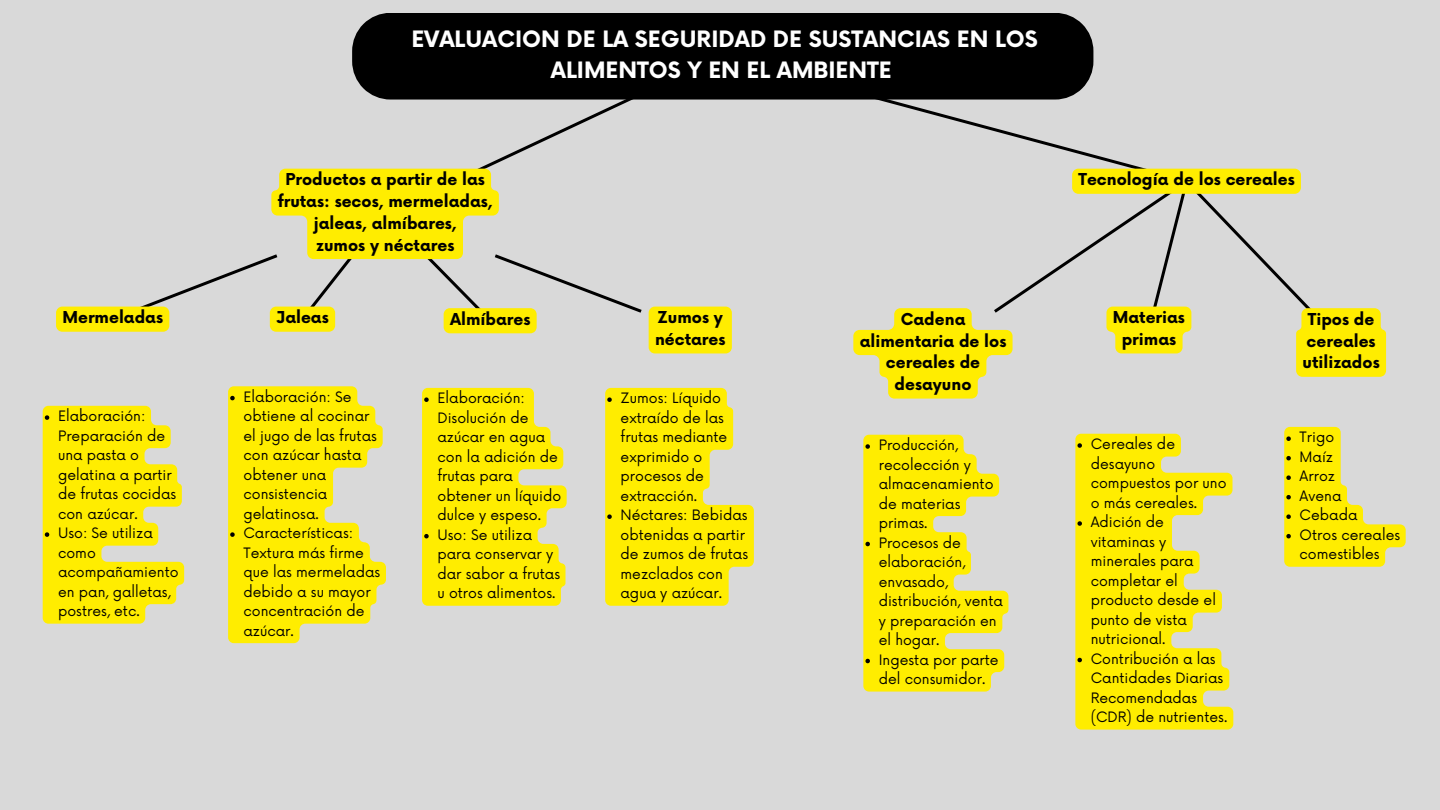
<style>
.page{position:relative;width:1440px;height:810px;background:#d9d9d9}
.page>*{position:absolute;margin:0;border:0;box-sizing:border-box;transform-origin:0 0}
.t1{font:700 22px/30.8px "Now";color:#fff;text-align:center}
.t2{font:700 16px/21.8px "Now";color:#000;text-align:center}
.t3{font:14px/19.5px "Now";color:#000}
</style>
<div class="page">
<svg style="left:879px;top:100px;width:277px;height:73px"></svg>
<div style="left:352px;top:13px;width:741px;height:87px;background:#000"></div>
<svg style="left:43px;top:406px;width:141px;height:218px"></svg>
<svg style="left:228px;top:386px;width:158px;height:257px"></svg>
<svg style="left:422px;top:388px;width:145px;height:218px;background:#faea19"></svg>
<svg style="left:56px;top:81px;width:676px;height:272px"></svg>
<svg style="left:605px;top:388px;width:149px;height:218px;background:#f8e921"></svg>
<div style="left:1072px;top:169px;width:229px;height:25px;background:#ffed00;border-radius:6px"></div>
<svg style="left:863px;top:435px;width:145px;height:257px"></svg>
<svg style="left:1075px;top:434px;width:158px;height:296px;fill:#ffed00"></svg>
<svg style="left:1077px;top:443px;width:5px;height:5px"></svg>
<svg style="left:1077px;top:521px;width:5px;height:5px"></svg>
<svg style="left:1077px;top:658px;width:5px;height:4px"></svg>
<svg style="left:853px;top:186px;width:533px;height:213px"></svg>
<svg style="left:1284px;top:427px;width:122px;height:140px"></svg>
<p class="t2" style="left:62px;top:308px;width:102px">Mermeladas</p>
<p class="t3" style="left:58px;top:407px;width:120px">Elaboración:<br>Preparación de una pasta o gelatina a partir de frutas cocidas con azúcar.</p>
<p class="t3" style="left:58px;top:524px;width:122px">Uso: Se utiliza como acompañamiento en pan, galletas, postres, etc.</p>
<p class="t1" style="left:411px;top:25px;width:628px">EVALUACION DE LA SEGURIDAD DE SUSTANCIAS EN LOS<br>ALIMENTOS Y EN EL AMBIENTE</p>
<p class="t2" style="left:278px;top:170px;width:217px">Productos a partir de las frutas: secos, mermeladas, jaleas, almíbares,</p>
<p class="t2" style="left:316px;top:235px;width:140px">zumos y néctares</p>
<p class="t2" style="left:276px;top:308px;width:54px">Jaleas</p>
<p class="t3" style="left:243px;top:388px;width:135px">Elaboración: Se obtiene al cocinar el jugo de las frutas con azúcar hasta obtener una consistencia gelatinosa.</p>
<p class="t3" style="left:243px;top:524px;width:138px">Características:<br>Textura más firme que las mermeladas debido a su mayor concentración de azúcar.</p>
<p class="t2" style="left:450px;top:309px;width:82px">Almíbares</p>
<p class="t3" style="left:437px;top:389px;width:125px">Elaboración:<br>Disolución de azúcar en agua con la adición de frutas para obtener un líquido dulce y espeso.</p>
<p class="t3" style="left:437px;top:526px;width:124px">Uso: Se utiliza para conservar y dar sabor a frutas u otros alimentos.</p>
<p class="t2" style="left:655px;top:308px;width:72px;text-align:left">Zumos y néctares</p>
<p class="t3" style="left:621px;top:389px;width:108px">Zumos: Líquido extraído de las frutas mediante exprimido o procesos de extracción.</p>
<p class="t3" style="left:621px;top:506px;width:129px">Néctares: Bebidas obtenidas a partir de zumos de frutas mezclados con agua y azúcar.</p>
<p class="t2" style="left:860px;top:309px;width:148px">Cadena alimentaria de los cereales de desayuno</p>
<p class="t3" style="left:879px;top:436px;width:116px">Producción, recolección y almacenamiento de materias primas.</p>
<p class="t3" style="left:879px;top:534px;width:126px">Procesos de elaboración, envasado, distribución, venta y preparación en el hogar.</p>
<p class="t3" style="left:879px;top:651px;width:121px">Ingesta por parte del consumidor.</p>
<p class="t2" style="left:1079px;top:170px;width:218px">Tecnología de los cereales</p>
<p class="t2" style="left:1113px;top:308px;width:74px">Materias primas</p>
<p class="t2" style="left:1303px;top:309px;width:79px">Tipos de cereales utilizados</p>
<p class="t3" style="left:1091px;top:435px;width:137px">Cereales de desayuno compuestos por uno o más cereales.</p>
<p class="t3" style="left:1091px;top:513px;width:127px">Adición de vitaminas y minerales para completar el producto desde el punto de vista nutricional.</p>
<p class="t3" style="left:1091px;top:650px;width:138px">Contribución a las<br>Cantidades Diarias<br>Recomendadas (CDR) de nutrientes.</p>
<p class="t3" style="left:1300px;top:428px;width:36px">Trigo</p>
<p class="t3" style="left:1300px;top:448px;width:35px">Maíz</p>
<p class="t3" style="left:1300px;top:467px;width:37px">Arroz</p>
<p class="t3" style="left:1300px;top:487px;width:43px">Avena</p>
<p class="t3" style="left:1300px;top:506px;width:59px">Cebada</p>
<p class="t3" style="left:1300px;top:526px;width:102px">Otros cereales comestibles</p>
</div>
